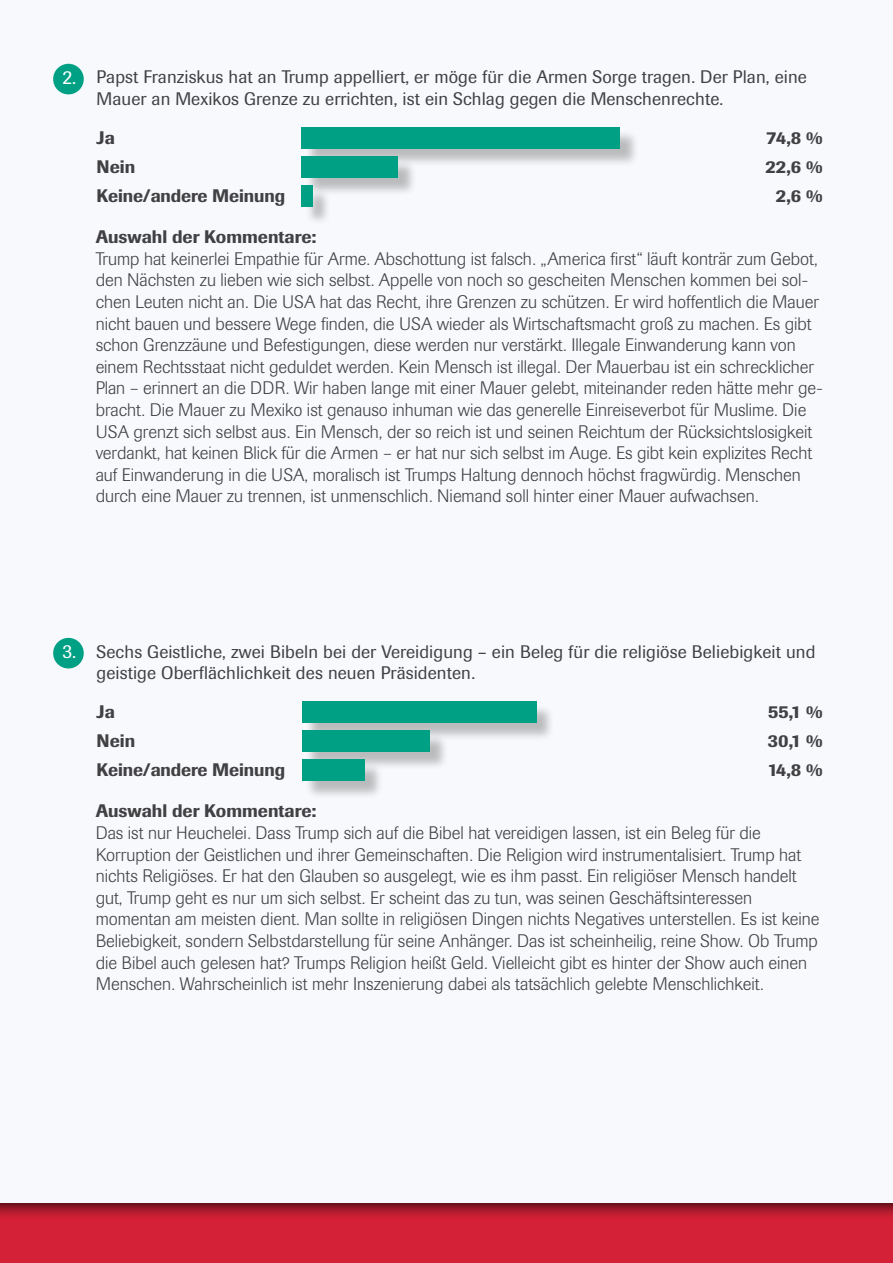
<style>
.page{position:relative;width:893px;height:1263px;background:#fff}
.page>*{position:absolute;margin:0;border:0;box-sizing:border-box;transform-origin:0 0}
.t1{font:19.5px "Berthold Imago BQ";color:#fff}
.t2{font:300 18px/21.6px "Berthold Imago BQ";color:#414042}
.t3{font:18px/21.6px "Berthold Imago BQ";letter-spacing:.005em;color:#414042}
.t4{font:500 18px "Berthold Imago BQ";color:#414042}
</style>
<div class="page">
<svg style="left:0;top:1203px;width:893px;height:60px;background:#c81e33"></svg>
<div style="left:0;top:0;width:893px;height:1203px;background:#f7f9fc"></div>
<div style="left:304px;top:703px;width:251px;height:38px;background:#000;opacity:.25"></div>
<div style="left:302px;top:701px;width:234px;height:21px;background:#00a085"></div>
<div style="left:304px;top:732px;width:145px;height:38px;background:#000;opacity:.25"></div>
<div style="left:302px;top:730px;width:128px;height:21px;background:#00a085"></div>
<div style="left:304px;top:761px;width:79px;height:38px;background:#000;opacity:.25"></div>
<div style="left:302px;top:759px;width:63px;height:21px;background:#00a085"></div>
<div style="left:53px;top:638px;width:31px;height:30px;background:#00a085;border-radius:50%"></div>
<div style="left:304px;top:129px;width:335px;height:38px;background:#000;opacity:.25"></div>
<div style="left:302px;top:127px;width:318px;height:21px;background:#00a085"></div>
<div style="left:304px;top:158px;width:113px;height:38px;background:#000;opacity:.25"></div>
<div style="left:302px;top:156px;width:96px;height:21px;background:#00a085"></div>
<div style="left:304px;top:188px;width:28px;height:37px;background:#000;opacity:.25"></div>
<div style="left:302px;top:185px;width:11px;height:21px;background:#00a085"></div>
<div style="left:53px;top:64px;width:31px;height:30px;background:#00a085;border-radius:50%"></div>
<p class="t1" style="left:62px;top:66px;width:15px">2.</p>
<p class="t3" style="left:97px;top:67px;width:712px">Papst Franziskus hat an Trump appelliert, er möge für die Armen Sorge tragen. Der Plan, eine<br>Mauer an Mexikos Grenze zu errichten, ist ein Schlag gegen die Menschenrechte.</p>
<p class="t4" style="left:97px;top:127px;width:20px">Ja</p>
<p class="t4" style="left:766px;top:127px;width:58px">74,8 %</p>
<p class="t4" style="left:97px;top:156px;width:40px">Nein</p>
<p class="t4" style="left:765px;top:156px;width:59px">22,6 %</p>
<p class="t4" style="left:97px;top:185px;width:190px">Keine/andere Meinung</p>
<p class="t4" style="left:776px;top:185px;width:48px">2,6 %</p>
<p class="t4" style="left:96px;top:226px;width:222px">Auswahl der Kommentare:</p>
<p class="t2" style="left:96px;top:248px;width:729px">Trump hat keinerlei Empathie für Arme. Abschottung ist falsch. „America first“ läuft konträr zum Gebot, den Nächsten zu lieben wie sich selbst. Appelle von noch so gescheiten Menschen kommen bei sol&shy;chen Leuten nicht an. Die USA hat das Recht, ihre Grenzen zu schützen. Er wird hoffentlich die Mauer nicht bauen und bessere Wege finden, die USA wieder als Wirtschaftsmacht groß zu machen. Es gibt schon Grenzzäune und Befestigungen, diese werden nur verstärkt. Illegale Einwanderung kann von einem Rechtsstaat nicht geduldet werden. Kein Mensch ist illegal. Der Mauerbau ist ein schrecklicher Plan – erinnert an die DDR. Wir haben lange mit einer Mauer gelebt, miteinander reden hätte mehr ge&shy;bracht. Die Mauer zu Mexiko ist genauso inhuman wie das generelle Einreiseverbot für Muslime. Die USA grenzt sich selbst aus. Ein Mensch, der so reich ist und seinen Reichtum der Rücksichtslosigkeit verdankt, hat keinen Blick für die Armen – er hat nur sich selbst im Auge. Es gibt kein explizites Recht auf Einwanderung in die USA, moralisch ist Trumps Haltung dennoch höchst fragwürdig. Menschen durch eine Mauer zu trennen, ist unmenschlich. Niemand soll hinter einer Mauer aufwachsen.</p>
<p class="t1" style="left:62px;top:640px;width:15px">3.</p>
<p class="t3" style="left:97px;top:641px;width:720px">Sechs Geistliche, zwei Bibeln bei der Vereidigung – ein Beleg für die religiöse Beliebigkeit und geistige Oberflächlichkeit des neuen Präsidenten.</p>
<p class="t4" style="left:97px;top:701px;width:20px">Ja</p>
<p class="t4" style="left:768px;top:701px;width:57px">55,1 %</p>
<p class="t4" style="left:97px;top:730px;width:40px">Nein</p>
<p class="t4" style="left:768px;top:730px;width:57px">30,1 %</p>
<p class="t4" style="left:97px;top:759px;width:190px">Keine/andere Meinung</p>
<p class="t4" style="left:767px;top:759px;width:57px">14,8 %</p>
<p class="t4" style="left:96px;top:800px;width:222px">Auswahl der Kommentare:</p>
<p class="t2" style="left:96px;top:822px;width:725px">Das ist nur Heuchelei. Dass Trump sich auf die Bibel hat vereidigen lassen, ist ein Beleg für die Korruption der Geistlichen und ihrer Gemeinschaften. Die Religion wird instrumentalisiert. Trump hat nichts Religiöses. Er hat den Glauben so ausgelegt, wie es ihm passt. Ein religiöser Mensch handelt gut, Trump geht es nur um sich selbst. Er scheint das zu tun, was seinen Geschäftsinteressen momentan am meisten dient. Man sollte in religiösen Dingen nichts Negatives unterstellen. Es ist keine Beliebigkeit, sondern Selbstdarstellung für seine Anhänger. Das ist scheinheilig, reine Show. Ob Trump die Bibel auch gelesen hat? Trumps Religion heißt Geld. Vielleicht gibt es hinter der Show auch einen Menschen. Wahrscheinlich ist mehr Inszenierung dabei als tatsächlich gelebte Menschlichkeit.</p>
</div>
